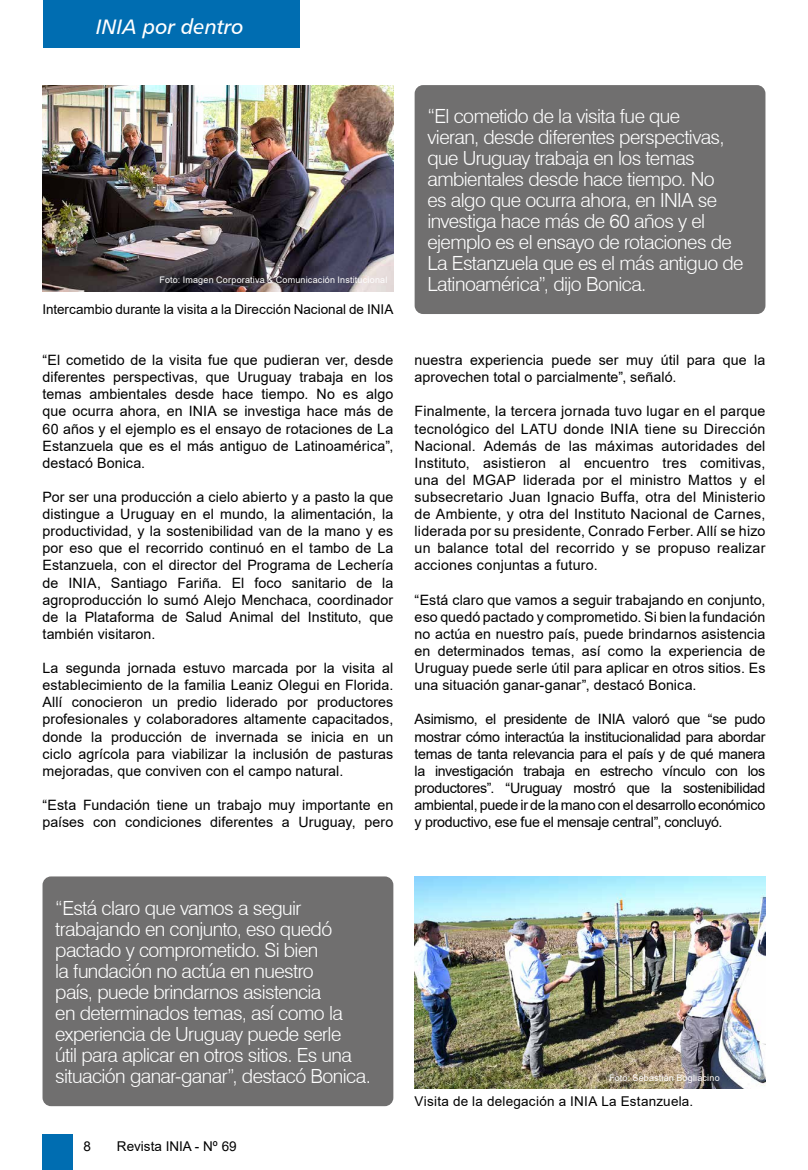
<style>
.page{position:relative;width:808px;height:1170px;background:#fff}
.page>*{position:absolute;margin:0;border:0;box-sizing:border-box;transform-origin:0 0}
.t1{font:21px "Humanist 777 BT Italic B";color:#fff}
.t2{font:300 19.5px/21px "Swiss 721 BT";letter-spacing:-.03em;color:#fff}
.t3{font:14.25px/17.1px "Arial";letter-spacing:.005em;color:#000;text-align:justify}
.t4{font:13.5px "Arial";color:#000}
.t5{font:13.5px "Arial";letter-spacing:.02em;color:#000}
.t6{font:9px "Arial";letter-spacing:.02em;color:#fff}
</style>
<div class="page">
<div style="left:43px;top:0;width:257px;height:47px;background:#006db1"></div>
<div style="left:43px;top:1134px;width:30px;height:35px;background:#006db1"></div>
<img style="left:43px;top:85px;width:350px;height:206px">
<img style="left:415px;top:876px;width:350px;height:212px">
<div style="left:415px;top:85px;width:350px;height:229px;background:#706f6f;border-radius:9px"></div>
<div style="left:43px;top:876px;width:350px;height:230px;background:#706f6f;border-radius:9px"></div>
<h1 class="t1" style="left:96px;top:13px;width:149px">INIA por dentro</h1>
<p class="t6" style="left:159px;top:274px;width:229px">Foto: Imagen Corporativa &amp; Comunicación Institucional</p>
<p class="t4" style="left:43px;top:300px;width:352px">Intercambio durante la visita a la Dirección Nacional de INIA</p>
<p class="t3" style="left:43px;top:351px;width:352px">“El cometido de la visita fue que pudieran ver, desde diferentes perspectivas, que Uruguay trabaja en los temas ambientales desde hace tiempo. No es algo que ocurra ahora, en INIA se investiga hace más de 60 años y el ejemplo es el ensayo de rotaciones de La Estanzuela que es el más antiguo de Latinoamérica”, destacó Bonica.</p>
<p class="t3" style="left:43px;top:488px;width:352px">Por ser una producción a cielo abierto y a pasto la que distingue a Uruguay en el mundo, la alimentación, la productividad, y la sostenibilidad van de la mano y es por eso que el recorrido continuó en el tambo de La Estanzuela, con el director del Programa de Lechería de INIA, Santiago Fariña. El foco sanitario de la agroproducción lo sumó Alejo Menchaca, coordinador de la Plataforma de Salud Animal del Instituto, que también visitaron.</p>
<p class="t3" style="left:43px;top:659px;width:352px">La segunda jornada estuvo marcada por la visita al establecimiento de la familia Leaniz Olegui en Florida.<br>Allí conocieron un predio liderado por productores profesionales y colaboradores altamente capacitados, donde la producción de invernada se inicia en un ciclo agrícola para viabilizar la inclusión de pasturas mejoradas, que conviven con el campo natural.</p>
<p class="t3" style="left:43px;top:796px;width:352px">“Esta Fundación tiene un trabajo muy importante en países con condiciones diferentes a Uruguay, pero</p>
<p class="t2" style="left:427px;top:105px;width:318px">“El cometido de la visita fue que<br>vieran, desde diferentes perspectivas, que Uruguay trabaja en los temas ambientales desde hace tiempo. No<br>es algo que ocurra ahora, en INIA se investiga hace más de 60 años y el ejemplo es el ensayo de rotaciones de La Estanzuela que es el más antiguo de Latinoamérica”, dijo Bonica.</p>
<p class="t3" style="left:415px;top:351px;width:352px">nuestra experiencia puede ser muy útil para que la aprovechen total o parcialmente”, señaló.</p>
<p class="t3" style="left:415px;top:403px;width:352px">Finalmente, la tercera jornada tuvo lugar en el parque tecnológico del LATU donde INIA tiene su Dirección Nacional. Además de las máximas autoridades del Instituto, asistieron al encuentro tres comitivas, una del MGAP liderada por el ministro Mattos y el subsecretario Juan Ignacio Buffa, otra del Ministerio de Ambiente, y otra del Instituto Nacional de Carnes, liderada por su presidente, Conrado Ferber. Allí se hizo un balance total del recorrido y se propuso realizar acciones conjuntas a futuro.</p>
<p class="t3" style="left:415px;top:591px;width:352px">“Está claro que vamos a seguir trabajando en conjunto, eso quedó pactado y comprometido. Si bien la fundación no actúa en nuestro país, puede brindarnos asistencia en determinados temas, así como la experiencia de Uruguay puede serle útil para aplicar en otros sitios. Es una situación ganar-ganar”, destacó Bonica.</p>
<p class="t3" style="left:415px;top:710px;width:352px">Asimismo, el presidente de INIA valoró que “se pudo mostrar cómo interactúa la institucionalidad para abordar temas de tanta relevancia para el país y de qué manera la investigación trabaja en estrecho vínculo con los productores”. “Uruguay mostró que la sostenibilidad ambiental, puede ir de la mano con el desarrollo económico y productivo, ese fue el mensaje central”, concluyó.</p>
<p class="t2" style="left:55px;top:897px;width:317px">“Está claro que vamos a seguir trabajando en conjunto, eso quedó pactado y comprometido. Si bien<br>la fundación no actúa en nuestro<br>país, puede brindarnos asistencia<br>en determinados temas, así como la experiencia de Uruguay puede serle<br>útil para aplicar en otros sitios. Es una situación ganar-ganar”, destacó Bonica.</p>
<p class="t4" style="left:84px;top:1137px;width:9px">8</p>
<p class="t4" style="left:117px;top:1137px;width:121px">Revista INIA - Nº 69</p>
<p class="t6" style="left:609px;top:1071px;width:112px">Foto: Sebastián Bogliacino</p>
<p class="t5" style="left:415px;top:1091px;width:280px">Visita de la delegación a INIA La Estanzuela.</p>
</div>
